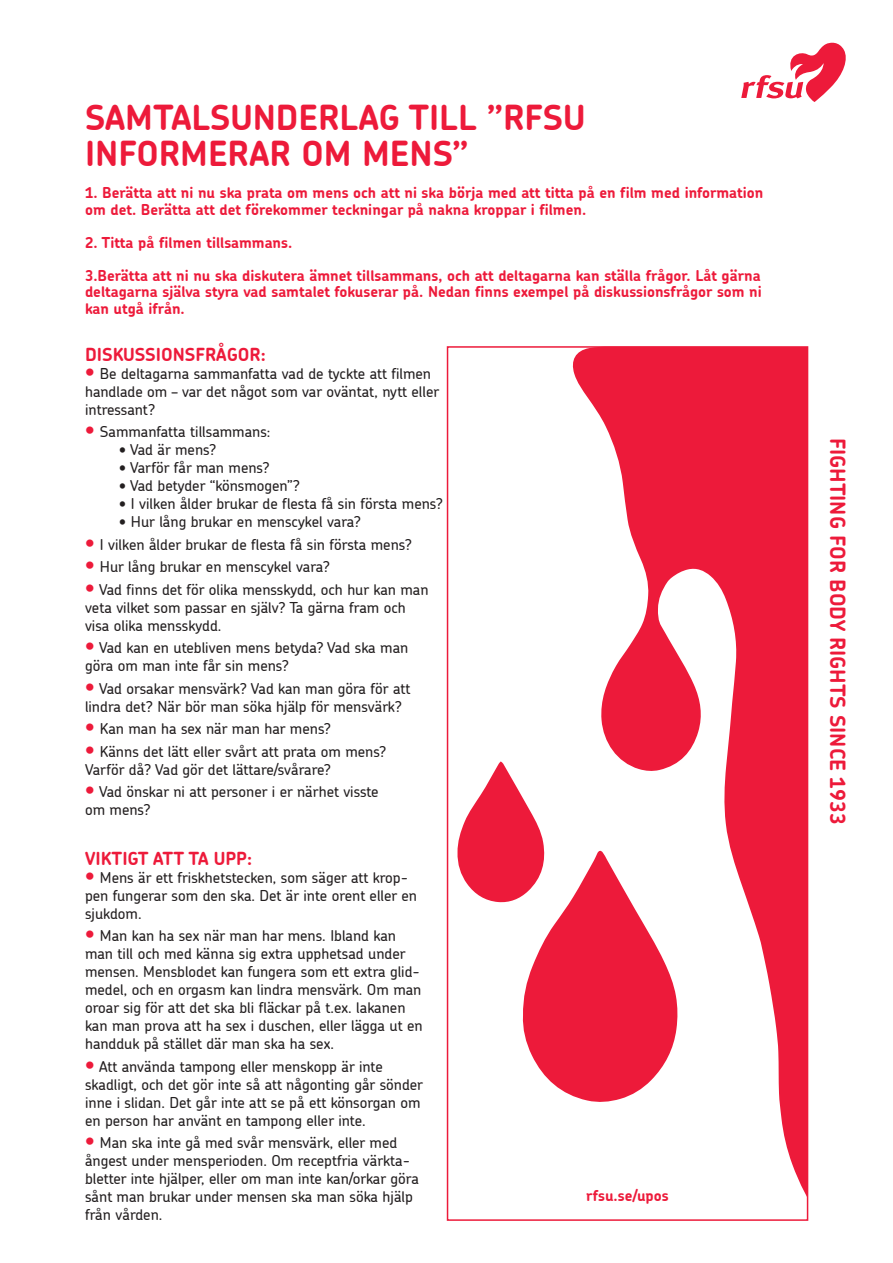
<style>
.page{position:relative;width:893px;height:1263px;background:#fff}
.page>*{position:absolute;margin:0;border:0;box-sizing:border-box;transform-origin:0 0}
.t1{font:700 34.5px/36px "Chevin";color:#ed1a3a}
.t2{font:700 21px "Chevin";color:#ed1a3a}
.t3{font:700 18px "Chevin";color:#ed1a3a}
.t4{font:500 15px/18px "Chevin";color:#231f20}
.t5{font:700 15px/16.5px "Chevin";color:#ed1a3a}
.s1{font-weight:700;font-size:21px;color:#ed1a3a}
</style>
<div class="page">
<svg style="left:572px;top:349px;width:233px;height:844px;fill:#ed1a3a"></svg>
<svg style="left:457px;top:761px;width:221px;height:342px"></svg>
<div style="left:447px;top:346px;width:361px;height:875px;border:2px solid #ed1a3a"></div>
<svg style="left:741px;top:43px;width:105px;height:59px"></svg>
<h1 class="t1" style="left:85px;top:98px;width:502px">SAMTALSUNDERLAG TILL ”RFSU<br>INFORMERAR OM MENS”</h1>
<p class="t5" style="left:85px;top:184px;width:680px">1. Berätta att ni nu ska prata om mens och att ni ska börja med att titta på en film med information om det. Berätta att det förekommer teckningar på nakna kroppar i filmen.</p>
<p class="t5" style="left:85px;top:234px;width:209px">2. Titta på filmen tillsammans.</p>
<p class="t5" style="left:85px;top:267px;width:678px;text-align:justify">3.Berätta att ni nu ska diskutera ämnet tillsammans, och att deltagarna kan ställa frågor. Låt gärna deltagarna själva styra vad samtalet fokuserar på. Nedan finns exempel på diskussionsfrågor som ni kan utgå ifrån.</p>
<p class="t3" style="left:85px;top:342px;width:182px">DISKUSSIONSFRÅGOR:</p>
<p class="t4" style="left:85px;top:364px;width:356px"><span class="s1">•</span> Be deltagarna sammanfatta vad de tyckte att filmen handlade om – var det något som var oväntat, nytt eller intressant?</p>
<p class="t4" style="left:85px;top:422px;width:187px"><span class="s1">•</span> Sammanfatta tillsammans:</p>
<p class="t4" style="left:119px;top:440px;width:99px">• Vad är mens?</p>
<p class="t4" style="left:119px;top:458px;width:152px">• Varför får man mens?</p>
<p class="t4" style="left:119px;top:476px;width:183px">• Vad betyder “könsmogen”?</p>
<p class="t4" style="left:119px;top:494px;width:326px">• I vilken ålder brukar de flesta få sin första mens?</p>
<p class="t4" style="left:119px;top:512px;width:244px">• Hur lång brukar en menscykel vara?</p>
<p class="t4" style="left:85px;top:535px;width:329px"><span class="s1">•</span> I vilken ålder brukar de flesta få sin första mens?</p>
<p class="t4" style="left:85px;top:557px;width:247px"><span class="s1">•</span> Hur lång brukar en menscykel vara?</p>
<p class="t4" style="left:85px;top:580px;width:345px"><span class="s1">•</span> Vad finns det för olika mensskydd, och hur kan man veta vilket som passar en själv? Ta gärna fram och visa olika mensskydd.</p>
<p class="t4" style="left:85px;top:638px;width:325px"><span class="s1">•</span> Vad kan en utebliven mens betyda? Vad ska man göra om man inte får sin mens?</p>
<p class="t4" style="left:85px;top:679px;width:327px"><span class="s1">•</span> Vad orsakar mensvärk? Vad kan man göra för att lindra det? När bör man söka hjälp för mensvärk?</p>
<p class="t4" style="left:85px;top:719px;width:248px"><span class="s1">•</span> Kan man ha sex när man har mens?</p>
<p class="t4" style="left:85px;top:742px;width:303px"><span class="s1">•</span> Känns det lätt eller svårt att prata om mens?<br>Varför då? Vad gör det lättare/svårare?</p>
<p class="t4" style="left:85px;top:782px;width:295px"><span class="s1">•</span> Vad önskar ni att personer i er närhet visste om mens?</p>
<p class="t3" style="left:85px;top:846px;width:169px">VIKTIGT ATT TA UPP:</p>
<p class="t4" style="left:85px;top:868px;width:334px"><span class="s1">•</span> Mens är ett friskhetstecken, som säger att krop&shy;pen fungerar som den ska. Det är inte orent eller en sjukdom.</p>
<p class="t4" style="left:85px;top:926px;width:339px"><span class="s1">•</span> Man kan ha sex när man har mens. Ibland kan man till och med känna sig extra upphetsad under mensen. Mensblodet kan fungera som ett extra glid&shy;medel, och en orgasm kan lindra mensvärk. Om man oroar sig för att det ska bli fläckar på t.ex. lakanen kan man prova att ha sex i duschen, eller lägga ut en handduk på stället där man ska ha sex.</p>
<p class="t4" style="left:85px;top:1057px;width:340px"><span class="s1">•</span> Att använda tampong eller menskopp är inte skadligt, och det gör inte så att någonting går sönder inne i slidan. Det går inte att se på ett könsorgan om en person har använt en tampong eller inte.</p>
<p class="t4" style="left:85px;top:1133px;width:335px"><span class="s1">•</span> Man ska inte gå med svår mensvärk, eller med ångest under mensperioden. Om receptfria värkta&shy;bletter inte hjälper, eller om man inte kan/orkar göra sånt man brukar under mensen ska man söka hjälp från vården.</p>
<p class="t5" style="left:586px;top:1186px;width:84px">rfsu.se/upos</p>
<h2 class="t2" style="left:851px;top:437px;width:388px;rotate:90deg">FIGHTING FOR BODY RIGHTS SINCE 1933</h2>
</div>
